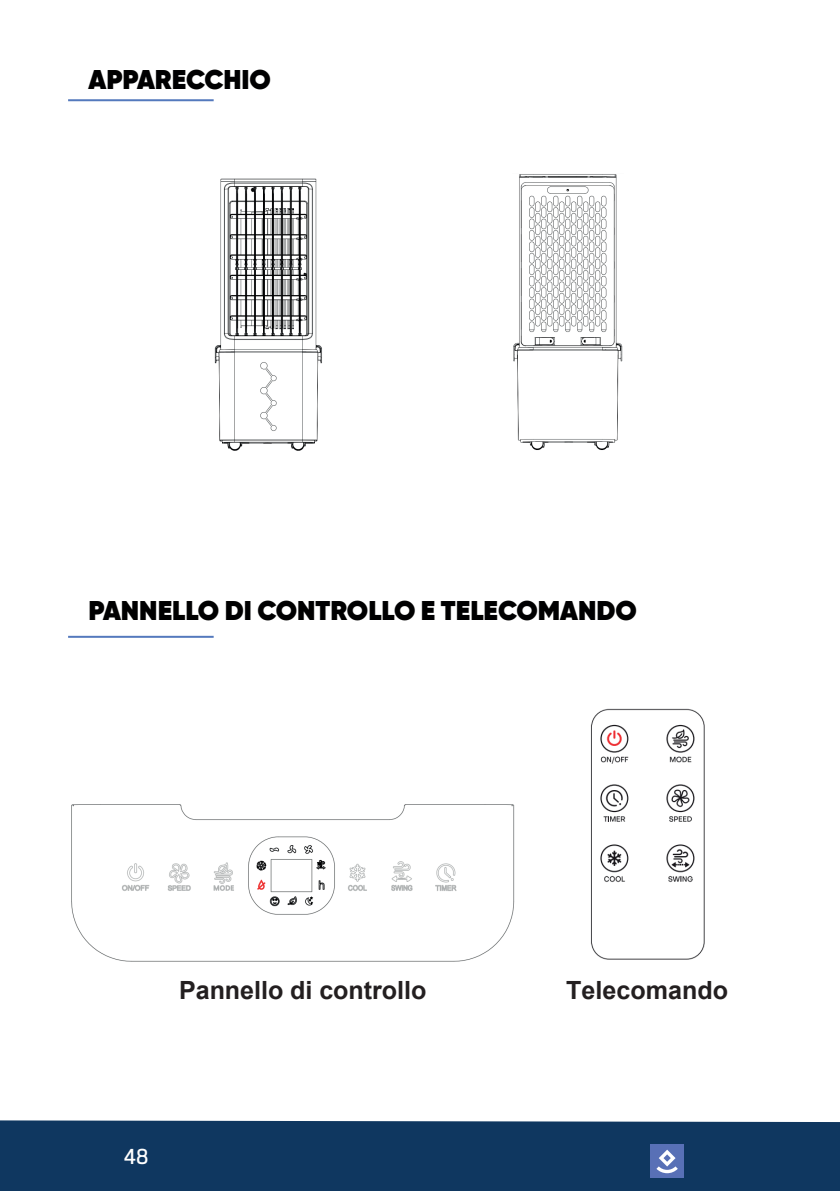
<style>
.page{position:relative;width:840px;height:1191px;background:#fff}
.page>*{position:absolute;margin:0;border:0;box-sizing:border-box;transform-origin:0 0}
.t1{font:800 27px "Gilroy";color:#000001}
.t2{font:700 25px "Arial";color:#231f20}
.t3{font:20.2px "Collator";color:#fff}
</style>
<div class="page">
<div style="left:0;top:1120px;width:839px;height:71px;background:#0f3760"></div>
<div style="left:650px;top:1144px;width:33px;height:34px;background:#5870b6"></div>
<svg style="left:656px;top:1149px;width:21px;height:24px"></svg>
<img style="left:214px;top:178px;width:108px;height:272px">
<img style="left:513px;top:174px;width:110px;height:276px">
<img style="left:71px;top:804px;width:444px;height:158px">
<img style="left:591px;top:708px;width:114px;height:252px">
<hr style="left:68px;top:99px;width:145px;height:2px;background:#5479bd">
<hr style="left:68px;top:636px;width:145px;height:2px;background:#5479bd">
<p class="t1" style="left:89px;top:62px;width:184px">APPARECCHIO</p>
<p class="t1" style="left:89px;top:593px;width:549px">PANNELLO DI CONTROLLO E TELECOMANDO</p>
<p class="t2" style="left:179px;top:973px;width:249px">Pannello di controllo</p>
<p class="t2" style="left:565px;top:973px;width:163px">Telecomando</p>
<p class="t3" style="left:123px;top:1145px;width:27px">48</p>
</div>
